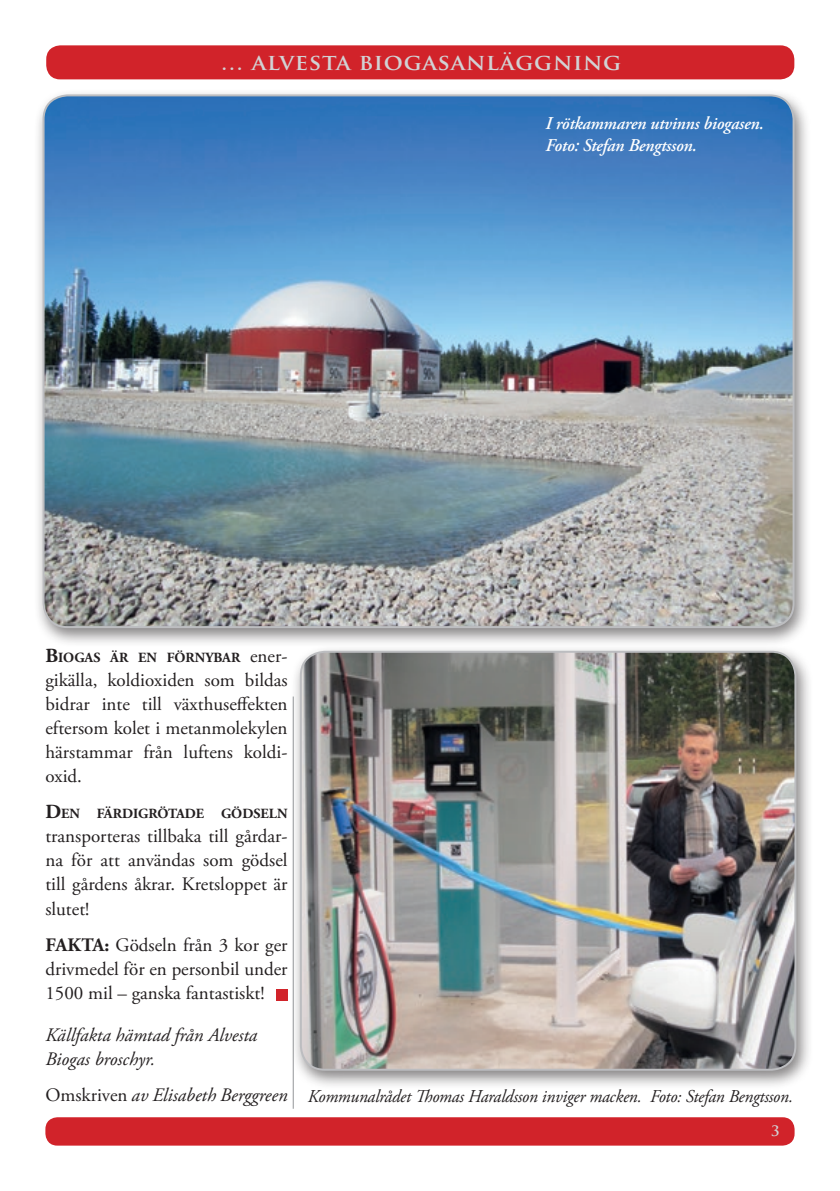
<style>
.page{position:relative;width:840px;height:1191px;background:#fff}
.page>*{position:absolute;margin:0;border:0;box-sizing:border-box;transform-origin:0 0}
.t1{font:700 22px "Trajan Pro";letter-spacing:.03em;color:#d1d2d4;scale:1.05 1}
.t2{font:19px/24px "Adobe Garamond Pro";color:#231f20;text-align:justify}
.t3{font:italic 19px/24px "Adobe Garamond Pro";color:#231f20}
.t4{font:italic 18px "Adobe Garamond Pro";letter-spacing:-.01em;color:#231f20}
.t5{font:italic 600 18px/22px "Adobe Garamond Pro";letter-spacing:-.01em;color:#fff}
.t6{font:700 14px "Adobe Garamond Pro";color:#231f20}
.t7{font:700 14px "Trajan Pro";color:#d1d2d4}
.s1{font-size:20px}
.s2{font-weight:400;font-size:19px}
.s3{font-weight:700}
.s4{font-style:normal}
</style>
<div class="page">
<div style="left:45px;top:1117px;width:749px;height:28px;background:#d1232a;border-radius:12px"></div>
<div style="left:46px;top:45px;width:747px;height:34px;background:#d1232a;border-radius:14px"></div>
<div style="left:34px;top:89px;width:777px;height:558px;background:#231f20;opacity:.55"></div>
<img style="left:44px;top:95px;width:749px;height:532px">
<div style="left:291px;top:645px;width:521px;height:445px;background:#231f20;opacity:.55"></div>
<img style="left:301px;top:652px;width:494px;height:417px">
<div style="left:300px;top:651px;width:496px;height:419px;border:2px solid #bcbdc0;border-radius:24px"></div>
<hr style="left:292px;top:696px;width:1px;height:412px;background:#939598">
<div style="left:275px;top:988px;width:12px;height:12px;background:#d1232a"></div>
<p class="t1" style="left:220px;top:49px;width:383px">… ALVESTA BIOGASANLÄGGNING</p>
<p class="t5" style="left:545px;top:113px;width:220px">I rötkammaren utvinns biogasen.<br>Foto: Stefan Bengtsson.</p>
<p class="t6" style="left:45px;top:650px;width:243px"><span class="s1">B</span>IOGAS ÄR EN FÖRNYBAR <span class="s2">ener-</span></p>
<p class="t2" style="left:45px;top:669px;width:243px">gikälla, koldioxiden som bildas bidrar inte till växthuseffekten eftersom kolet i metanmolekylen härstammar från luftens koldi&shy;oxid.</p>
<p class="t6" style="left:45px;top:806px;width:243px"><span class="s1">D</span>EN FÄRDIGRÖTADE GÖDSELN</p>
<p class="t2" style="left:45px;top:825px;width:243px">transporteras tillbaka till gårdar&shy;na för att användas som gödsel till gårdens åkrar. Kretsloppet är slutet!</p>
<p class="t2" style="left:45px;top:933px;width:243px"><span class="s3">FAKTA:</span> Gödseln från 3 kor ger drivmedel för en personbil under 1500 mil – ganska fantastiskt!</p>
<p class="t3" style="left:45px;top:1023px;width:213px">Källfakta hämtad från Alvesta<br>Biogas broschyr.</p>
<p class="t3" style="left:45px;top:1083px;width:243px"><span class="s4">Omskriven</span> av Elisabeth Berggreen</p>
<p class="t4" style="left:308px;top:1085px;width:486px">Kommunalrådet Thomas Haraldsson inviger macken. Foto: Stefan Bengtsson.</p>
<p class="t7" style="left:770px;top:1122px;width:10px">3</p>
</div>
